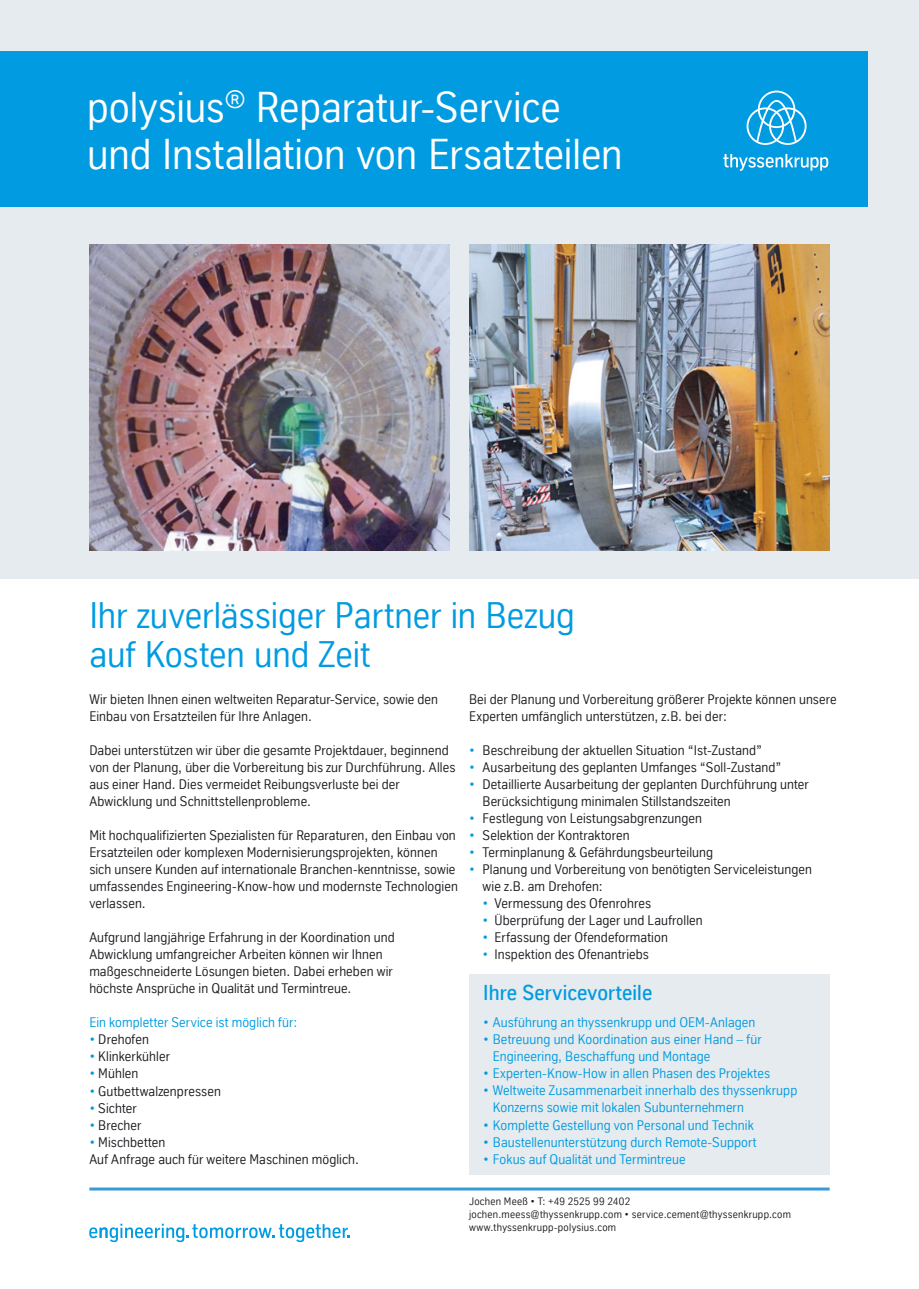
<style>
.page{position:relative;width:919px;height:1289px;background:#fff}
.page>*{position:absolute;margin:0;border:0;box-sizing:border-box;transform-origin:0 0}
.t1{font:42px/47.2px "TK Type";color:#fff}
.t2{font:36px/39.5px "TK Type";color:#009be1}
.t3{font:500 21px "TK Type";letter-spacing:.005em;color:#009be1}
.t4{font:13.5px/17px "TK Type";letter-spacing:.01em;color:#1b1c20}
.t5{font:13.5px/17px "TK Type";letter-spacing:.005em;color:#009be1}
.t6{font:10.5px/12.8px "TK Type";letter-spacing:.025em;color:#1b1c20}
.s1{color:#009be1}
</style>
<div class="page">
<div style="left:0;top:0;width:918px;height:578px;background:#e5ebef"></div>
<svg style="left:89px;top:1223px;width:261px;height:18px"></svg>
<hr style="left:89px;top:1187px;width:740px;height:3px;background:#369bd7">
<div style="left:0;top:51px;width:867px;height:155px;background:#009be1"></div>
<svg style="left:746px;top:91px;width:60px;height:54px"></svg>
<svg style="left:723px;top:154px;width:105px;height:17px"></svg>
<div style="left:469px;top:974px;width:360px;height:201px;background:#e5ebef"></div>
<img style="left:89px;top:244px;width:361px;height:307px">
<img style="left:469px;top:244px;width:360px;height:307px">
<h1 class="t1" style="left:87px;top:83px;width:537px">polysius<sup>®</sup> Reparatur-Service und Installation von Ersatzteilen</h1>
<h2 class="t2" style="left:89px;top:595px;width:487px">Ihr zuverlässiger Partner in Bezug auf Kosten und Zeit</h2>
<p class="t4" style="left:89px;top:691px;width:350px">Wir bieten Ihnen einen weltweiten Reparatur-Service, sowie den<br>Einbau von Ersatzteilen für Ihre Anlagen.</p>
<p class="t4" style="left:89px;top:742px;width:367px">Dabei unterstützen wir über die gesamte Projektdauer, beginnend von der Planung, über die Vorbereitung bis zur Durchführung. Alles aus einer Hand. Dies vermeidet Reibungsverluste bei der Abwicklung und Schnittstellenprobleme.</p>
<p class="t4" style="left:89px;top:827px;width:370px">Mit hochqualifizierten Spezialisten für Reparaturen, den Einbau von Ersatzteilen oder komplexen Modernisierungsprojekten, können sich unsere Kunden auf internationale Branchen-kenntnisse, sowie umfassendes Engineering-Know-how und modernste Technologien verlassen.</p>
<p class="t4" style="left:89px;top:929px;width:307px">Aufgrund langjährige Erfahrung in der Koordination und Abwicklung umfangreicher Arbeiten können wir Ihnen maßgeschneiderte Lösungen bieten. Dabei erheben wir höchste Ansprüche in Qualität und Termintreue.</p>
<p class="t5" style="left:89px;top:1014px;width:209px">Ein kompletter Service ist möglich für:</p>
<p class="t4" style="left:89px;top:1031px;width:61px"><span class="s1">•</span> Drehofen</p>
<p class="t4" style="left:89px;top:1048px;width:82px"><span class="s1">•</span> Klinkerkühler</p>
<p class="t4" style="left:89px;top:1065px;width:51px"><span class="s1">•</span> Mühlen</p>
<p class="t4" style="left:89px;top:1082px;width:133px"><span class="s1">•</span> Gutbettwalzenpressen</p>
<p class="t4" style="left:89px;top:1099px;width:49px"><span class="s1">•</span> Sichter</p>
<p class="t4" style="left:89px;top:1116px;width:54px"><span class="s1">•</span> Brecher</p>
<p class="t4" style="left:89px;top:1133px;width:271px"><span class="s1">•</span> Mischbetten<br>Auf Anfrage auch für weitere Maschinen möglich.</p>
<p class="t4" style="left:469px;top:691px;width:369px">Bei der Planung und Vorbereitung größerer Projekte können unsere<br>Experten umfänglich unterstützen, z.B. bei der:</p>
<p class="t4" style="left:469px;top:742px;width:294px"><span class="s1">•</span> Beschreibung der aktuellen Situation “Ist-Zustand”</p>
<p class="t4" style="left:469px;top:759px;width:314px"><span class="s1">•</span> Ausarbeitung des geplanten Umfanges “Soll-Zustand”</p>
<p class="t4" style="left:482px;top:776px;width:328px;text-indent:-14px"><span class="s1">•</span> Detaillierte Ausarbeitung der geplanten Durchführung unter<br>Berücksichtigung minimalen Stillstandszeiten</p>
<p class="t4" style="left:469px;top:810px;width:234px"><span class="s1">•</span> Festlegung von Leistungsabgrenzungen</p>
<p class="t4" style="left:469px;top:827px;width:162px"><span class="s1">•</span> Selektion der Kontraktoren</p>
<p class="t4" style="left:469px;top:844px;width:245px"><span class="s1">•</span> Terminplanung &amp; Gefährdungsbeurteilung</p>
<p class="t4" style="left:482px;top:861px;width:331px;text-indent:-14px"><span class="s1">•</span> Planung und Vorbereitung von benötigten Serviceleistungen wie z.B. am Drehofen:</p>
<p class="t4" style="left:482px;top:895px;width:170px"><span class="s1">•</span> Vermessung des Ofenrohres</p>
<p class="t4" style="left:482px;top:912px;width:222px"><span class="s1">•</span> Überprüfung der Lager und Laufrollen</p>
<p class="t4" style="left:482px;top:929px;width:187px"><span class="s1">•</span> Erfassung der Ofendeformation</p>
<p class="t4" style="left:482px;top:946px;width:168px"><span class="s1">•</span> Inspektion des Ofenantriebs</p>
<h3 class="t3" style="left:483px;top:980px;width:170px">Ihre Servicevorteile</h3>
<p class="t5" style="left:483px;top:1014px;width:273px">• Ausführung an thyssenkrupp und OEM-Anlagen</p>
<p class="t5" style="left:493px;top:1031px;width:270px;text-indent:-10px">• Betreuung und Koordination aus einer Hand – für<br>Engineering, Beschaffung und Montage</p>
<p class="t5" style="left:483px;top:1065px;width:288px">• Experten-Know-How in allen Phasen des Projektes</p>
<p class="t5" style="left:493px;top:1082px;width:306px;text-indent:-10px">• Weltweite Zusammenarbeit innerhalb des thyssenkrupp<br>Konzerns sowie mit lokalen Subunternehmern</p>
<p class="t5" style="left:483px;top:1116px;width:272px">• Komplette Gestellung von Personal und Technik</p>
<p class="t5" style="left:483px;top:1133px;width:275px">• Baustellenunterstützung durch Remote-Support</p>
<p class="t5" style="left:483px;top:1150px;width:204px">• Fokus auf Qualität und Termintreue</p>
<p class="t6" style="left:469px;top:1194px;width:323px">Jochen Meeß • T: +49 2525 99 2402<br>jochen.meess@thyssenkrupp.com • service.cement@thyssenkrupp.com www.thyssenkrupp-polysius.com</p>
</div>
